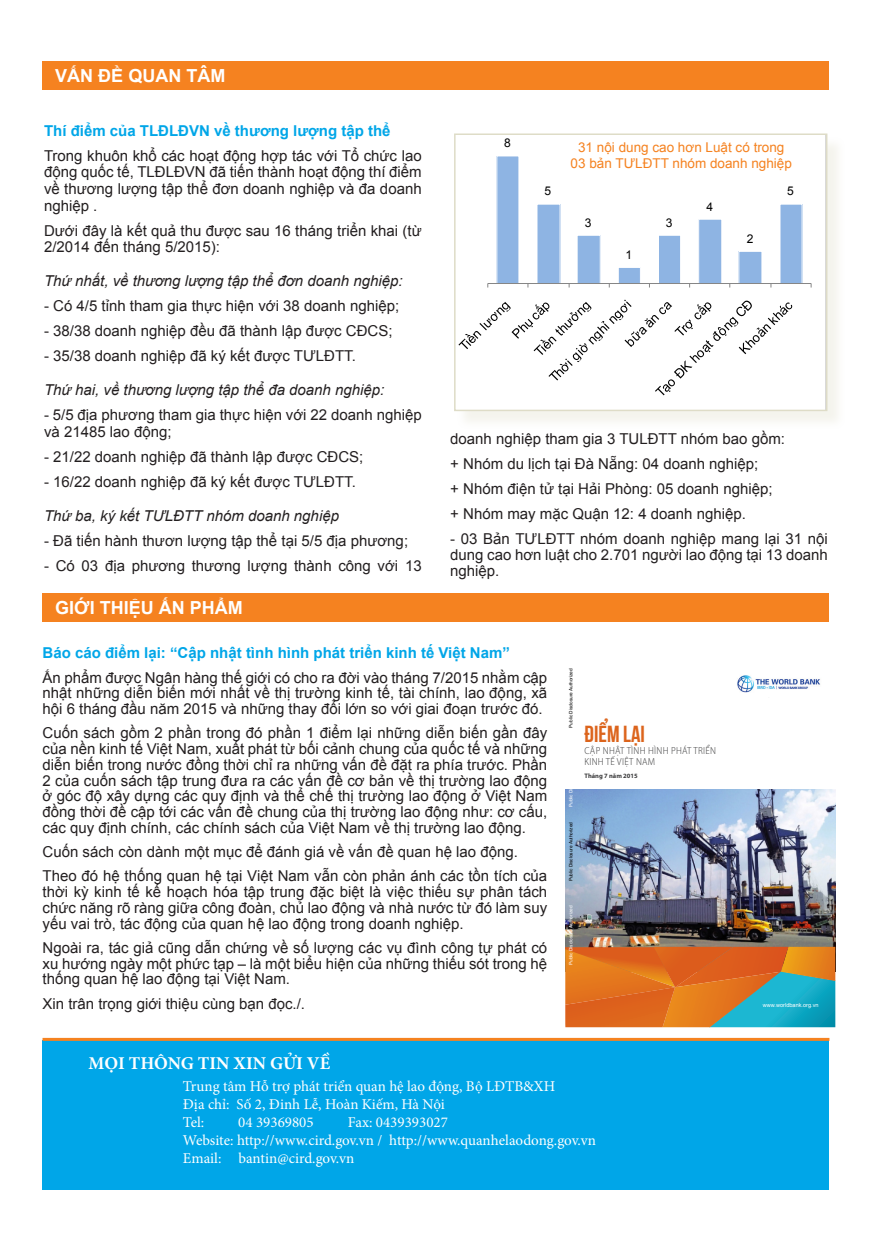
<style>
.page{position:relative;width:872px;height:1255px;background:#fff}
.page>*{position:absolute;margin:0;border:0;box-sizing:border-box;transform-origin:0 0}
.t1{font:23.25px "UTM Bebas";color:#dc641c}
.t2{font:700 18px "Arial";color:#fff}
.t3{font:700 18px "Minion Pro";color:#fff}
.noi_dung{font:15px/15.8px "Arial";color:#231f20;text-align:justify}
.t4{font:15px "Minion Pro";color:#fff}
.tit1{font:italic 15px "Arial";color:#231f20}
.tit1-2{font:700 15px "Arial";color:#00a6e8}
.noi_dung-2{font:13.5px/15.8px "Arial";color:#f58220;text-align:center}
.t5{font:12px "Arial";color:#000}
.t6{font:300 semi-condensed 10.2px/11.1px "Myriad Pro";letter-spacing:.025em;color:#3e3e3f}
.t7{font:700 6.45px "Myriad Pro";color:#3e3e3f}
.t8{font:5.55px "Arial";color:#fff}
.t9{font:4.65px "Helvetica";color:#000}
.t10{font:4.65px "Helvetica";color:#fff}
</style>
<div class="page">
<div style="left:43px;top:61px;width:786px;height:29px;background:#f58220"></div>
<div style="left:43px;top:593px;width:786px;height:28px;background:#f58220"></div>
<div style="left:43px;top:1040px;width:786px;height:149px;background:#00a6e8"></div>
<hr style="left:43px;top:1037px;width:786px;height:3px;background:#f58220">
<img style="left:565px;top:789px;width:270px;height:157px">
<svg style="left:565px;top:946px;width:270px;height:81px;background:#b57c43"></svg>
<img style="left:737px;top:675px;width:83px;height:18px">
<div style="left:456px;top:136px;width:390px;height:293px;background:#dedcc7;opacity:.31"></div>
<svg style="left:457px;top:136px;width:367px;height:272px"></svg>
<div style="left:454px;top:133px;width:373px;height:278px;border:2px solid #dedcc7"></div>
<p class="t2" style="left:55px;top:64px;width:171px">VẤN ĐỀ QUAN TÂM</p>
<p class="tit1-2" style="left:44px;top:121px;width:348px">Thí điểm của TLĐLĐVN về thương lượng tập thể</p>
<p class="noi_dung" style="left:44px;top:147px;width:379px;line-height:16.6px">Trong khuôn khổ các hoạt động hợp tác với Tổ chức lao động quốc tế, TLĐLĐVN đã tiến thành hoạt động thí điểm về thương lượng tập thể đơn doanh nghiệp và đa doanh nghiệp .</p>
<p class="noi_dung" style="left:44px;top:222px;width:379px;line-height:16.6px">Dưới đây là kết quả thu được sau 16 tháng triển khai (từ<br>2/2014 đến tháng 5/2015):</p>
<p class="tit1" style="left:44px;top:271px;width:360px">Thứ nhất, về thương lượng tập thể đơn doanh nghiệp:</p>
<p class="noi_dung" style="left:44px;top:298px;width:357px">- Có 4/5 tỉnh tham gia thực hiện với 38 doanh nghiệp;</p>
<p class="noi_dung" style="left:44px;top:323px;width:350px">- 38/38 doanh nghiệp đều đã thành lập được CĐCS;</p>
<p class="noi_dung" style="left:44px;top:348px;width:313px">- 35/38 doanh nghiệp đã ký kết được TƯLĐTT.</p>
<p class="tit1" style="left:44px;top:380px;width:342px">Thứ hai, về thương lượng tập thể đa doanh nghiệp:</p>
<p class="noi_dung" style="left:44px;top:406px;width:379px;line-height:16.6px">- 5/5 địa phương tham gia thực hiện với 22 doanh nghiệp và 21485 lao động;</p>
<p class="noi_dung" style="left:44px;top:449px;width:321px">- 21/22 doanh nghiệp đã thành lập được CĐCS;</p>
<p class="noi_dung" style="left:44px;top:474px;width:313px">- 16/22 doanh nghiệp đã ký kết được TƯLĐTT.</p>
<p class="tit1" style="left:44px;top:505px;width:296px">Thứ ba, ký kết TƯLĐTT nhóm doanh nghiệp</p>
<p class="noi_dung" style="left:44px;top:532px;width:365px">- Đã tiến hành thươn lượng tập thể tại 5/5 địa phương;</p>
<p class="noi_dung" style="left:44px;top:557px;width:379px">- Có 03 địa phương thương lượng thành công với 13</p>
<p class="t2" style="left:55px;top:595px;width:189px">GIỚI THIỆU ẤN PHẨM</p>
<p class="t5" style="left:504px;top:135px;width:8px">8</p>
<p class="t5" style="left:544px;top:183px;width:8px">5</p>
<p class="noi_dung-2" style="left:570px;top:140px;width:223px">31 nội dung cao hơn Luật có trong<br>03 bản TƯLĐTT nhóm doanh nghiệp</p>
<p class="t5" style="left:585px;top:215px;width:8px">3</p>
<p class="t5" style="left:625px;top:247px;width:8px">1</p>
<p class="t5" style="left:666px;top:215px;width:8px">3</p>
<p class="t5" style="left:706px;top:199px;width:8px">4</p>
<p class="t5" style="left:746px;top:231px;width:8px">2</p>
<p class="t5" style="left:787px;top:183px;width:8px">5</p>
<p class="noi_dung" style="left:450px;top:431px;width:336px">doanh nghiệp tham gia 3 TULĐTT nhóm bao gồm:</p>
<p class="noi_dung" style="left:450px;top:456px;width:310px">+ Nhóm du lịch tại Đà Nẵng: 04 doanh nghiệp;</p>
<p class="noi_dung" style="left:450px;top:481px;width:324px">+ Nhóm điện tử tại Hải Phòng: 05 doanh nghiệp;</p>
<p class="noi_dung" style="left:450px;top:506px;width:297px">+ Nhóm may mặc Quận 12: 4 doanh nghiệp.</p>
<p class="noi_dung" style="left:450px;top:530px;width:379px;line-height:16.4px">- 03 Bản TƯLĐTT nhóm doanh nghiệp mang lại 31 nội dung cao hơn luật cho 2.701 người lao động tại 13 doanh nghiệp.</p>
<p class="tit1-2" style="left:43px;top:643px;width:469px">Báo cáo điểm lại: “Cập nhật tình hình phát triển kinh tế Việt Nam”</p>
<p class="noi_dung" style="left:43px;top:669px;width:506px">Ấn phẩm được Ngân hàng thế giới có cho ra đời vào tháng 7/2015 nhằm cập nhật những diễn biến mới nhất về thị trường kinh tế, tài chính, lao động, xã hội 6 tháng đầu năm 2015 và những thay đổi lớn so với giai đoạn trước đó.</p>
<p class="noi_dung" style="left:43px;top:725px;width:506px">Cuốn sách gồm 2 phần trong đó phần 1 điểm lại những diễn biến gần đây của nền kinh tế Việt Nam, xuất phát từ bối cảnh chung của quốc tế và những diễn biến trong nước đồng thời chỉ ra những vấn đề đặt ra phía trước. Phần 2 của cuốn sách tập trung đưa ra các vấn đề cơ bản về thị trường lao động ở góc độ xây dựng các quy định và thể chế thị trường lao động ở Việt Nam đồng thời đề cập tới các vấn đề chung của thị trường lao động như: cơ cấu, các quy định chính, các chính sách của Việt Nam về thị trường lao động.</p>
<p class="noi_dung" style="left:43px;top:844px;width:477px">Cuốn sách còn dành một mục để đánh giá về vấn đề quan hệ lao động.</p>
<p class="noi_dung" style="left:43px;top:868px;width:506px">Theo đó hệ thống quan hệ tại Việt Nam vẫn còn phản ánh các tồn tích của thời kỳ kinh tế kế hoạch hóa tập trung đặc biệt là việc thiếu sự phân tách chức năng rõ ràng giữa công đoàn, chủ lao động và nhà nước từ đó làm suy yếu vai trò, tác động của quan hệ lao động trong doanh nghiệp.</p>
<p class="noi_dung" style="left:43px;top:939px;width:506px">Ngoài ra, tác giả cũng dẫn chứng về số lượng các vụ đình công tự phát có xu hướng ngày một phức tạp – là một biểu hiện của những thiếu sót trong hệ thống quan hệ lao động tại Việt Nam.</p>
<p class="noi_dung" style="left:43px;top:995px;width:264px">Xin trân trọng giới thiệu cùng bạn đọc./.</p>
<p class="t9" style="left:568px;top:727px;width:61px;rotate:-90deg">Public Disclosure Authorized</p>
<p class="t1" style="left:584px;top:716px;width:62px">ĐIỂM LẠI</p>
<p class="t7" style="left:584px;top:771px;width:55px">Tháng 7 năm 2015</p>
<p class="t6" style="left:584px;top:745px;width:133px">CẬP NHẬT TÌNH HÌNH PHÁT TRIỂN<br>KINH TẾ VIỆT NAM</p>
<p class="t9" style="left:568px;top:881px;width:61px;rotate:-90deg">Public Disclosure Authorized</p>
<p class="t10" style="left:568px;top:965px;width:61px;rotate:-90deg">Public Disclosure Authorized</p>
<p class="t3" style="left:89px;top:1050px;width:243px">MỌI THÔNG TIN XIN GỬI VỀ</p>
<p class="t4" style="left:183px;top:1075px;width:374px">Trung tâm Hỗ trợ phát triển quan hệ lao động, Bộ LĐTB&amp;XH</p>
<p class="t4" style="left:183px;top:1093px;width:263px">Địa chỉ: Số 2, Đinh Lễ, Hoàn Kiếm, Hà Nội</p>
<p class="t4" style="left:183px;top:1111px;width:23px">Tel:</p>
<p class="t4" style="left:238px;top:1111px;width:77px">04 39369805</p>
<p class="t4" style="left:348px;top:1111px;width:102px">Fax: 0439393027</p>
<p class="t4" style="left:183px;top:1129px;width:415px">Website: http://www.cird.gov.vn / http://www.quanhelaodong.gov.vn</p>
<p class="t4" style="left:183px;top:1147px;width:173px">Email: bantin@cird.gov.vn</p>
<p class="t8" style="left:763px;top:1001px;width:57px">www.worldbank.org.vn</p>
</div>
